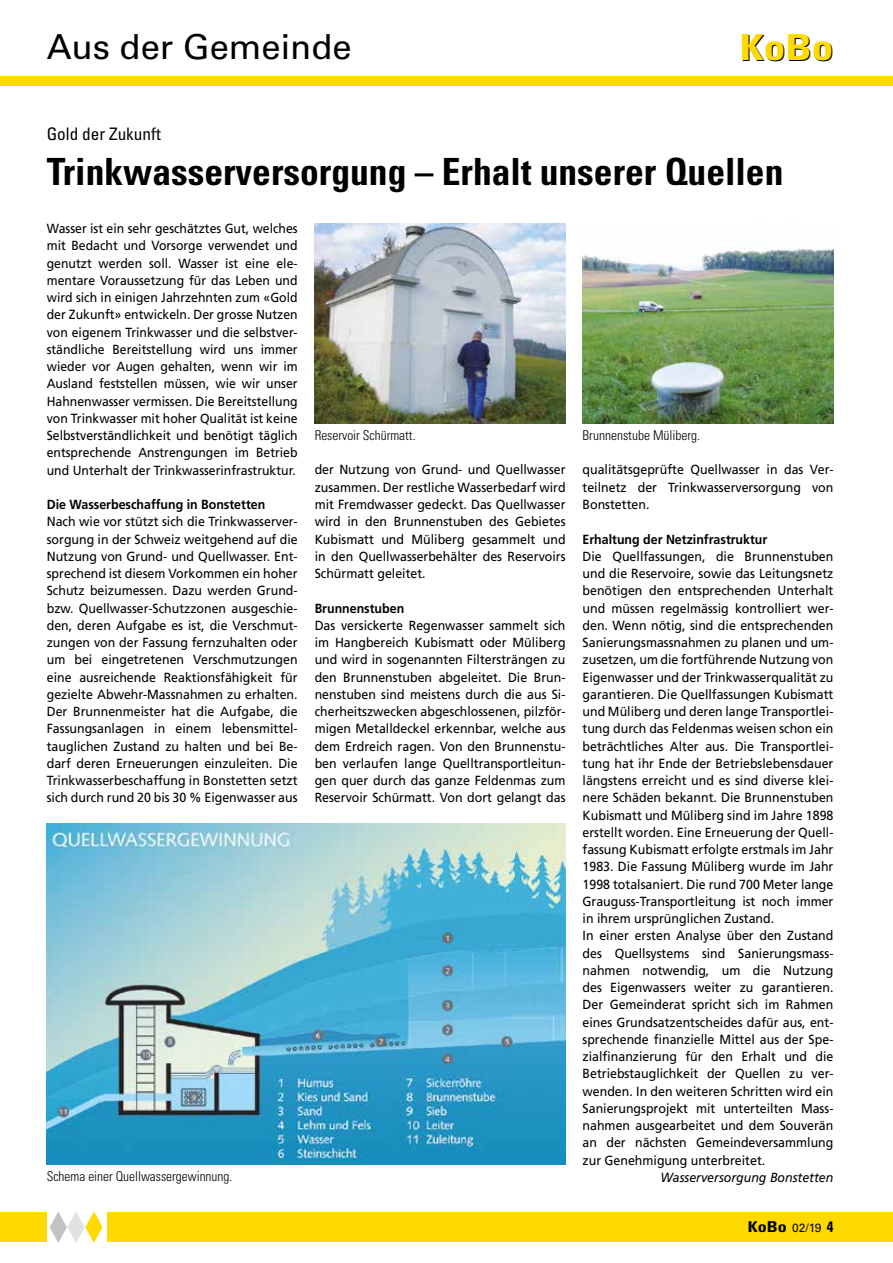
<style>
.page{position:relative;width:893px;height:1263px;background:#fff}
.page>*{position:absolute;margin:0;border:0;box-sizing:border-box;transform-origin:0 0}
.t1{font:700 condensed 37.5px "Univers LT Std";color:#000}
.t2{font:700 condensed 36px "Univers LT Std";color:#ffda00;scale:1.2 1}
.t3{font:34.5px "Univers LT Std";color:#000}
.t4{font:condensed 17.25px "Univers LT Std";color:#000}
.t5{font:700 condensed 15px "Univers LT Std";color:#000;scale:1.2 1}
.t6{font:300 condensed 13.5px "Univers LT Std";color:#000}
.t7{font:13.2px/17.2px "Frutiger LT Com";color:#000;text-align:justify;scale:.94 1}
.t8{font:13.2px/17.2px "Frutiger LT Com";color:#000;text-align:justify;scale:.93 1}
.t9{font:700 13.2px "Frutiger LT Com";color:#000;scale:.94 1}
.t10{font:italic 13.2px "Frutiger LT Com";color:#000;scale:.94 1}
.s1{font-weight:400;font-stretch:normal;font-size:12px}
</style>
<div class="page">
<div style="left:0;top:1212px;width:893px;height:30px;background:#ffda00"></div>
<div style="left:0;top:77px;width:893px;height:9px;background:#ffda00"></div>
<div style="left:47px;top:1208px;width:59px;height:42px;background:#fff"></div>
<svg style="left:50px;top:1211px;width:53px;height:32px"></svg>
<img style="left:315px;top:223px;width:251px;height:200px">
<img style="left:583px;top:247px;width:250px;height:176px">
<img style="left:47px;top:824px;width:519px;height:341px">
<h3 class="t3" style="left:47px;top:26px;width:306px">Aus der Gemeinde</h3>
<h2 class="t2" style="left:740px;top:25px;width:80px">KoBo</h2>
<h3 class="t4" style="left:47px;top:123px;width:116px">Gold der Zukunft</h3>
<h1 class="t1" style="left:47px;top:149px;width:738px">Trinkwasserversorgung – Erhalt unserer Quellen</h1>
<p class="t8" style="left:47px;top:220px;width:271px">Wasser ist ein sehr geschätztes Gut, welches mit Bedacht und Vorsorge verwendet und genutzt werden soll. Wasser ist eine ele&shy;mentare Voraussetzung für das Leben und wird sich in einigen Jahrzehnten zum «Gold der Zukunft» entwickeln. Der grosse Nutzen von eigenem Trinkwasser und die selbstver&shy;ständliche Bereitstellung wird uns immer wieder vor Augen gehalten, wenn wir im Ausland feststellen müssen, wie wir unser Hahnenwasser vermissen. Die Bereitstellung von Trinkwasser mit hoher Qualität ist keine Selbstverständlichkeit und benötigt täglich entsprechende Anstrengungen im Betrieb und Unterhalt der Trinkwasserinfrastruktur.</p>
<p class="t9" style="left:47px;top:497px;width:234px">Die Wasserbeschaffung in Bonstetten</p>
<p class="t7" style="left:47px;top:513px;width:268px">Nach wie vor stützt sich die Trinkwasserver&shy;sorgung in der Schweiz weitgehend auf die Nutzung von Grund- und Quellwasser. Ent&shy;sprechend ist diesem Vorkommen ein hoher Schutz beizumessen. Dazu werden Grund&shy;bzw. Quellwasser-Schutzzonen ausgeschie&shy;den, deren Aufgabe es ist, die Verschmut&shy;zungen von der Fassung fernzuhalten oder um bei eingetretenen Verschmutzungen eine ausreichende Reaktionsfähigkeit für gezielte Abwehr-Massnahmen zu erhalten.<br>Der Brunnenmeister hat die Aufgabe, die Fassungsanlagen in einem lebensmittel&shy;tauglichen Zustand zu halten und bei Be&shy;darf deren Erneuerungen einzuleiten. Die Trinkwasserbeschaffung in Bonstetten setzt sich durch rund 20 bis 30 % Eigenwasser aus</p>
<p class="t6" style="left:315px;top:427px;width:102px">Reservoir Schürmatt.</p>
<p class="t6" style="left:583px;top:427px;width:119px">Brunnenstube Müliberg.</p>
<p class="t7" style="left:583px;top:461px;width:268px">qualitätsgeprüfte Quellwasser in das Ver&shy;teilnetz der Trinkwasserversorgung von Bonstetten.</p>
<p class="t9" style="left:583px;top:531px;width:198px">Erhaltung der Netzinfrastruktur</p>
<p class="t7" style="left:583px;top:548px;width:268px;text-align:left">Die Quellfassungen, die Brunnenstuben und die Reservoire, sowie das Leitungsnetz benötigen den entsprechenden Unterhalt und müssen regelmässig kontrolliert wer&shy;den. Wenn nötig, sind die entsprechenden Sanierungsmassnahmen zu planen und um&shy;zusetzen, um die fortführende Nutzung von Eigenwasser und der Trinkwasserqualität zu garantieren. Die Quellfassungen Kubismatt und Müliberg und deren lange Transportlei&shy;tung durch das Feldenmas weisen schon ein beträchtliches Alter aus. Die Transportlei&shy;tung hat ihr Ende der Betriebslebensdauer längstens erreicht und es sind diverse klei&shy;nere Schäden bekannt. Die Brunnenstuben Kubismatt und Müliberg sind im Jahre 1898 erstellt worden. Eine Erneuerung der Quell&shy;fassung Kubismatt erfolgte erstmals im Jahr 1983. Die Fassung Müliberg wurde im Jahr 1998 totalsaniert. Die rund 700 Meter lange Grauguss-Transportleitung ist noch immer in ihrem ursprünglichen Zustand.<br>In einer ersten Analyse über den Zustand des Quellsystems sind Sanierungsmass&shy;nahmen notwendig, um die Nutzung des Eigenwassers weiter zu garantieren.<br>Der Gemeinderat spricht sich im Rahmen eines Grundsatzentscheides dafür aus, ent&shy;sprechende finanzielle Mittel aus der Spe&shy;zialfinanzierung für den Erhalt und die Betriebstauglichkeit der Quellen zu ver&shy;wenden. In den weiteren Schritten wird ein Sanierungsprojekt mit unterteilten Mass&shy;nahmen ausgearbeitet und dem Souverän an der nächsten Gemeindeversammlung zur Genehmigung unterbreitet.</p>
<p class="t7" style="left:315px;top:461px;width:268px">der Nutzung von Grund- und Quellwasser zusammen. Der restliche Wasserbedarf wird mit Fremdwasser gedeckt. Das Quellwasser wird in den Brunnenstuben des Gebietes Kubismatt und Müliberg gesammelt und in den Quellwasserbehälter des Reservoirs Schürmatt geleitet.</p>
<p class="t9" style="left:315px;top:600px;width:97px">Brunnenstuben</p>
<p class="t7" style="left:315px;top:617px;width:268px">Das versickerte Regenwasser sammelt sich im Hangbereich Kubismatt oder Müliberg und wird in sogenannten Filtersträngen zu den Brunnenstuben abgeleitet. Die Brun&shy;nenstuben sind meistens durch die aus Si&shy;cherheitszwecken abgeschlossenen, pilzför&shy;migen Metalldeckel erkennbar, welche aus dem Erdreich ragen. Von den Brunnenstu&shy;ben verlaufen lange Quelltransportleitun&shy;gen quer durch das ganze Feldenmas zum Reservoir Schürmatt. Von dort gelangt das</p>
<p class="t6" style="left:47px;top:1168px;width:187px">Schema einer Quellwassergewinnung.</p>
<p class="t10" style="left:661px;top:1169px;width:185px">Wasserversorgung Bonstetten</p>
<p class="t5" style="left:748px;top:1218px;width:73px">KoBo <span class="s1">02/19</span> 4</p>
</div>
